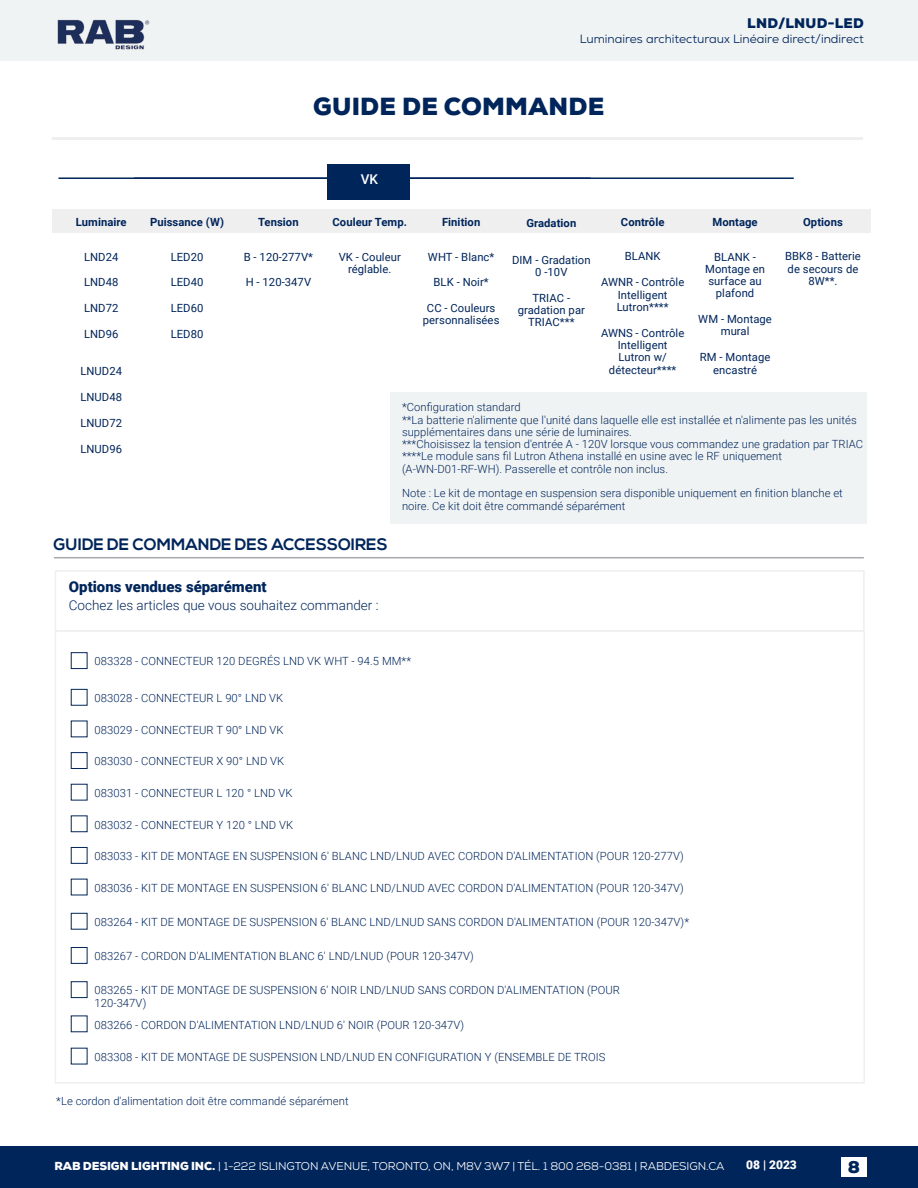
<style>
.page{position:relative;width:918px;height:1188px;background:#fff}
.page>*{position:absolute;margin:0;border:0;box-sizing:border-box;transform-origin:0 0}
.t1{font:900 24px "Nexa";letter-spacing:.01em;color:#00255a}
.t2{font:700 16.5px "Nexa";color:#00255a}
.t3{font:900 16.5px "Nexa";color:#00255a}
.t4{font:900 15px "Roboto";color:#00255a}
.t5{font:300 13.5px "Roboto";color:#00255a}
.t6{font:900 13.5px "Nexa";letter-spacing:.015em;color:#00255a}
.t7{font:500 13.5px "Roboto";color:#fff}
.t8{font:12px "Nexa";color:#00255a}
.t9{font:900 12px "Roboto";color:#fff}
.t10{font:300 11.25px/12.3px "Roboto";letter-spacing:.005em;color:#00255a}
.t11{font:11.25px/12.3px "Roboto";letter-spacing:.005em;color:#00255a;text-align:center}
.t12{font:11.25px "Nexa";letter-spacing:-.01em;color:#fff}
.t13{font:700 11.25px "Roboto";letter-spacing:.005em;color:#00255a}
.s1{font-weight:900}
</style>
<div class="page">
<div style="left:0;top:1147px;width:918px;height:41px;background:#00255a"></div>
<div style="left:0;top:0;width:918px;height:60px;background:#f0f3f4"></div>
<img style="left:57px;top:19px;width:93px;height:31px">
<div style="left:841px;top:1158px;width:26px;height:19px;background:#fff"></div>
<div style="left:52px;top:137px;width:811px;height:3px;border:2px solid #efeff0"></div>
<hr style="left:58px;top:177px;width:533px;height:2px;background:#00255a">
<hr style="left:134px;top:177px;width:660px;height:2px;background:#00255a">
<div style="left:327px;top:164px;width:82px;height:35px;background:#00255a"></div>
<div style="left:390px;top:392px;width:477px;height:132px;background:#f0f3f4"></div>
<div style="left:52px;top:210px;width:812px;height:23px;background:#efeff0"></div>
<div style="left:151px;top:210px;width:719px;height:23px;background:#efeff0"></div>
<div style="left:55px;top:570px;width:810px;height:62px;border:2px solid #efeff0"></div>
<div style="left:71px;top:689px;width:16px;height:16px;border:1px solid #00255a"></div>
<div style="left:71px;top:652px;width:16px;height:17px;border:1px solid #00255a"></div>
<div style="left:71px;top:752px;width:16px;height:17px;border:1px solid #00255a"></div>
<div style="left:71px;top:847px;width:16px;height:17px;border:1px solid #00255a"></div>
<div style="left:71px;top:913px;width:16px;height:16px;border:1px solid #00255a"></div>
<div style="left:71px;top:982px;width:16px;height:16px;border:1px solid #00255a"></div>
<div style="left:71px;top:947px;width:16px;height:17px;border:1px solid #00255a"></div>
<hr style="left:54px;top:557px;width:810px;height:1px;background:#a7a9ac">
<p class="t6" style="left:747px;top:14px;width:118px">LND/LNUD-LED</p>
<p class="t8" style="left:580px;top:31px;width:286px">Luminaires architecturaux Linéaire direct/indirect</p>
<h1 class="t1" style="left:313px;top:90px;width:293px">GUIDE DE COMMANDE</h1>
<p class="t13" style="left:76px;top:215px;width:52px">Luminaire</p>
<p class="t13" style="left:150px;top:215px;width:75px">Puissance (W)</p>
<p class="t11" style="left:171px;top:250px;width:34px">LED20</p>
<p class="t11" style="left:171px;top:276px;width:34px">LED40</p>
<p class="t11" style="left:171px;top:302px;width:34px">LED60</p>
<p class="t11" style="left:171px;top:327px;width:34px">LED80</p>
<p class="t11" style="left:84px;top:250px;width:36px">LND24</p>
<p class="t11" style="left:84px;top:276px;width:36px">LND48</p>
<p class="t11" style="left:84px;top:302px;width:36px">LND72</p>
<p class="t11" style="left:84px;top:327px;width:36px">LND96</p>
<p class="t11" style="left:80px;top:365px;width:43px">LNUD24</p>
<p class="t11" style="left:80px;top:391px;width:43px">LNUD48</p>
<p class="t11" style="left:80px;top:416px;width:43px">LNUD72</p>
<p class="t11" style="left:80px;top:442px;width:43px">LNUD96</p>
<p class="t13" style="left:258px;top:214px;width:42px">Tension</p>
<p class="t11" style="left:244px;top:250px;width:71px">B - 120-277V*</p>
<p class="t11" style="left:246px;top:276px;width:67px">H - 120-347V</p>
<p class="t7" style="left:361px;top:169px;width:19px">VK</p>
<p class="t13" style="left:621px;top:214px;width:45px">Contrôle</p>
<p class="t13" style="left:713px;top:214px;width:47px">Montage</p>
<p class="t13" style="left:803px;top:214px;width:41px">Options</p>
<p class="t11" style="left:705px;top:250px;width:61px">BLANK -<br>Montage en surface au plafond</p>
<p class="t11" style="left:698px;top:313px;width:75px">WM - Montage mural</p>
<p class="t11" style="left:700px;top:351px;width:72px">RM - Montage encastré</p>
<p class="t13" style="left:333px;top:214px;width:76px">Couleur Temp.</p>
<p class="t11" style="left:339px;top:250px;width:64px">VK - Couleur réglable.</p>
<p class="t13" style="left:442px;top:214px;width:40px">Finition</p>
<p class="t11" style="left:428px;top:250px;width:68px">WHT - Blanc*</p>
<p class="t11" style="left:434px;top:276px;width:57px">BLK - Noir*</p>
<p class="t11" style="left:423px;top:302px;width:78px">CC - Couleurs personnalisées</p>
<p class="t13" style="left:526px;top:215px;width:51px">Gradation</p>
<p class="t11" style="left:512px;top:253px;width:80px">DIM - Gradation<br>0 -10V</p>
<p class="t11" style="left:518px;top:291px;width:69px">TRIAC - gradation par<br>TRIAC***</p>
<p class="t11" style="left:785px;top:250px;width:77px">BBK8 - Batterie de secours de<br>8W**.</p>
<p class="t11" style="left:625px;top:250px;width:37px">BLANK</p>
<p class="t11" style="left:601px;top:276px;width:85px">AWNR - Contrôle<br>Intelligent<br>Lutron****</p>
<p class="t11" style="left:601px;top:326px;width:85px">AWNS - Contrôle<br>Intelligent<br>Lutron w/ détecteur****</p>
<p class="t10" style="left:402px;top:401px;width:463px">*Configuration standard<br>**La batterie n'alimente que l'unité dans laquelle elle est installée et n'alimente pas les unités supplémentaires dans une série de luminaires.<br>***Choisissez la tension d'entrée A - 120V lorsque vous commandez une gradation par TRIAC ****Le module sans fil Lutron Athena installé en usine avec le RF uniquement (A-WN-D01-RF-WH). Passerelle et contrôle non inclus.</p>
<p class="t10" style="left:402px;top:487px;width:442px">Note : Le kit de montage en suspension sera disponible uniquement en finition blanche et noire. Ce kit doit être commandé séparément</p>
<h2 class="t2" style="left:53px;top:535px;width:336px">GUIDE DE COMMANDE DES ACCESSOIRES</h2>
<h3 class="t4" style="left:69px;top:577px;width:199px">Options vendues séparément</h3>
<p class="t5" style="left:69px;top:596px;width:311px">Cochez les articles que vous souhaitez commander :</p>
<p class="t10" style="left:95px;top:655px;width:318px">083328 - CONNECTEUR 120 DEGRÉS LND VK WHT - 94.5 MM**</p>
<p class="t10" style="left:95px;top:692px;width:190px">083028 - CONNECTEUR L 90° LND VK</p>
<p class="t10" style="left:95px;top:723px;width:191px">083029 - CONNECTEUR T 90° LND VK</p>
<p class="t10" style="left:95px;top:755px;width:191px">083030 - CONNECTEUR X 90° LND VK</p>
<p class="t10" style="left:95px;top:786px;width:199px">083031 - CONNECTEUR L 120 ° LND VK</p>
<p class="t10" style="left:95px;top:818px;width:200px">083032 - CONNECTEUR Y 120 ° LND VK</p>
<p class="t10" style="left:95px;top:850px;width:591px">083033 - KIT DE MONTAGE EN SUSPENSION 6' BLANC LND/LNUD AVEC CORDON D'ALIMENTATION (POUR 120-277V)</p>
<p class="t10" style="left:95px;top:881px;width:591px">083036 - KIT DE MONTAGE EN SUSPENSION 6' BLANC LND/LNUD AVEC CORDON D'ALIMENTATION (POUR 120-347V)</p>
<p class="t10" style="left:95px;top:915px;width:596px">083264 - KIT DE MONTAGE DE SUSPENSION 6' BLANC LND/LNUD SANS CORDON D'ALIMENTATION (POUR 120-347V)*</p>
<p class="t10" style="left:95px;top:950px;width:381px">083267 - CORDON D'ALIMENTATION BLANC 6' LND/LNUD (POUR 120-347V)</p>
<p class="t10" style="left:95px;top:984px;width:527px">083265 - KIT DE MONTAGE DE SUSPENSION 6' NOIR LND/LNUD SANS CORDON D'ALIMENTATION (POUR<br>120-347V)</p>
<p class="t10" style="left:95px;top:1018px;width:371px">083266 - CORDON D'ALIMENTATION LND/LNUD 6' NOIR (POUR 120-347V)</p>
<p class="t10" style="left:95px;top:1050px;width:512px">083308 - KIT DE MONTAGE DE SUSPENSION LND/LNUD EN CONFIGURATION Y (ENSEMBLE DE TROIS</p>
<p class="t10" style="left:56px;top:1094px;width:294px">*Le cordon d'alimentation doit être commandé séparément</p>
<p class="t12" style="left:54px;top:1159px;width:672px"><span class="s1">RAB DESIGN LIGHTING INC.</span> | 1-222 ISLINGTON AVENUE, TORONTO, ON, M8V 3W7 | TÉL. 1 800 268-0381 | RABDESIGN.CA</p>
<p class="t9" style="left:746px;top:1156px;width:52px">08 | 2023</p>
<h2 class="t3" style="left:848px;top:1156px;width:14px">8</h2>
</div>
